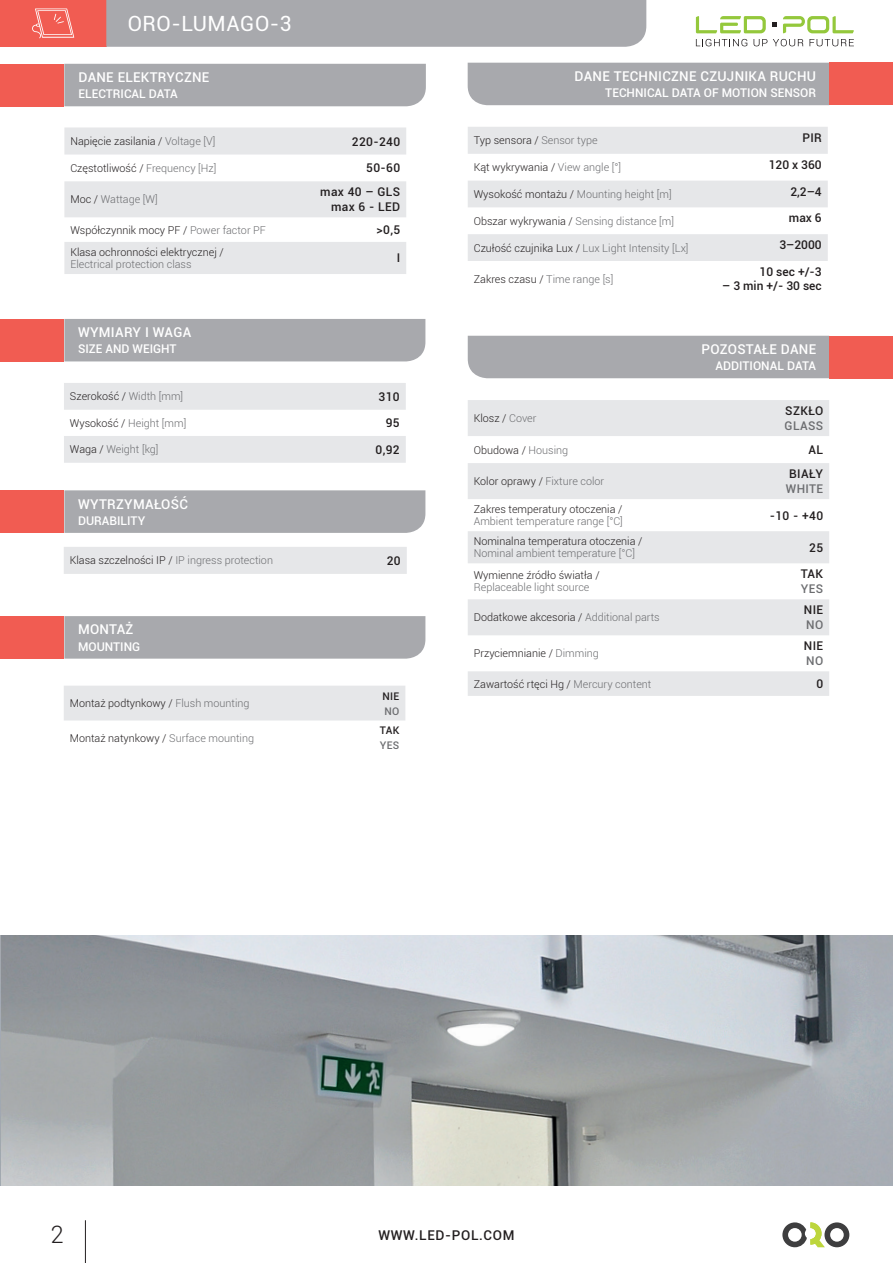
<style>
.page{position:relative;width:893px;height:1263px;background:#fff}
.page>*{position:absolute;margin:0;border:0;box-sizing:border-box;transform-origin:0 0}
.t1{font:300 24px "Roboto";color:#231f20}
.t2{font:21px "Roboto";letter-spacing:.025em;color:#fff}
.t3{font:500 13.5px "Roboto";letter-spacing:.02em;color:#fff}
.t4{font:500 13.5px "Roboto";letter-spacing:.05em;color:#231f20}
.t5{font:500 12px/15px "Roboto";letter-spacing:.03em;color:#231f20;text-align:right}
.t6{font:500 12px "Roboto";color:#fff}
.t7{font:500 12px "Roboto";letter-spacing:.03em;color:#6c6d70}
.t8{font:300 10.8px "Roboto";color:#231f20}
.t9{font:300 10.8px "Roboto";color:#6c6d70}
.t10{font:500 10.5px "Roboto";letter-spacing:.03em;color:#231f20}
.t11{font:500 10.5px "Roboto";color:#6c6d70}
.s1{color:#6c6d70}
.s2{color:#231f20}
</style>
<div class="page">
<div style="left:0;top:0;width:106px;height:47px;background:#f15c52"></div>
<svg style="left:32px;top:9px;width:42px;height:29px"></svg>
<img style="left:0;top:935px;width:893px;height:250px">
<div style="left:106px;top:0;width:540px;height:47px;background:#a8a9ad"></div>
<svg style="left:696px;top:16px;width:158px;height:30px"></svg>
<hr style="left:85px;top:1220px;width:1px;height:43px;background:#231f20">
<svg style="left:782px;top:1222px;width:67px;height:25px"></svg>
<svg style="left:64px;top:127px;width:342px;height:147px;fill:#e6e7e9"></svg>
<div style="left:64px;top:64px;width:362px;height:42px;background:#a8a9ad"></div>
<div style="left:1px;top:64px;width:63px;height:42px;background:#f15c52"></div>
<svg style="left:64px;top:383px;width:342px;height:80px"></svg>
<div style="left:64px;top:319px;width:361px;height:42px;background:#a8a9ad"></div>
<div style="left:64px;top:490px;width:361px;height:43px;background:#a8a9ad"></div>
<div style="left:64px;top:616px;width:361px;height:43px;background:#a8a9ad"></div>
<div style="left:1px;top:319px;width:63px;height:42px;background:#f15c52"></div>
<div style="left:1px;top:490px;width:63px;height:43px;background:#f15c52"></div>
<div style="left:1px;top:616px;width:63px;height:43px;background:#f15c52"></div>
<div style="left:64px;top:547px;width:343px;height:27px;background:#e6e7e9"></div>
<svg style="left:468px;top:400px;width:361px;height:296px;fill:#e6e7e9"></svg>
<div style="left:468px;top:336px;width:361px;height:42px;background:#a8a9ad"></div>
<div style="left:829px;top:336px;width:64px;height:42px;background:#f15c52"></div>
<div style="left:64px;top:686px;width:341px;height:34px;background:#e6e7e9"></div>
<svg style="left:468px;top:127px;width:360px;height:134px;fill:#e6e7e9"></svg>
<div style="left:468px;top:63px;width:361px;height:42px;background:#a8a9ad"></div>
<div style="left:829px;top:63px;width:64px;height:42px;background:#f15c52"></div>
<h2 class="t2" style="left:128px;top:9px;width:165px">ORO-LUMAGO-3</h2>
<p class="t3" style="left:78px;top:68px;width:132px">DANE ELEKTRYCZNE</p>
<p class="t6" style="left:78px;top:85px;width:101px">ELECTRICAL DATA</p>
<p class="t8" style="left:70px;top:134px;width:147px">Napięcie zasilania / <span class="s1">Voltage [V]</span></p>
<p class="t5" style="left:352px;top:133px;width:50px">220-240</p>
<p class="t8" style="left:70px;top:161px;width:147px">Częstotliwość / <span class="s1">Frequency [Hz]</span></p>
<p class="t5" style="left:366px;top:160px;width:36px">50-60</p>
<p class="t9" style="left:70px;top:192px;width:89px"><span class="s2">Moc /</span> Wattage [W]</p>
<p class="t5" style="left:320px;top:184px;width:81px">max 40 – GLS max 6 - LED</p>
<p class="t8" style="left:70px;top:222px;width:197px">Współczynnik mocy PF / <span class="s1">Power factor PF</span></p>
<p class="t5" style="left:377px;top:222px;width:25px">&gt;0,5</p>
<p class="t8" style="left:70px;top:245px;width:155px">Klasa ochronności elektrycznej /</p>
<p class="t9" style="left:70px;top:257px;width:123px">Electrical protection class</p>
<p class="t5" style="left:397px;top:250px;width:5px">I</p>
<p class="t3" style="left:78px;top:323px;width:115px">WYMIARY I WAGA</p>
<p class="t6" style="left:78px;top:341px;width:100px">SIZE AND WEIGHT</p>
<p class="t8" style="left:70px;top:389px;width:115px">Szerokość / <span class="s1">Width [mm]</span></p>
<p class="t5" style="left:379px;top:389px;width:23px">310</p>
<p class="t9" style="left:70px;top:416px;width:118px"><span class="s2">Wysokość /</span> Height [mm]</p>
<p class="t5" style="left:386px;top:415px;width:15px">95</p>
<p class="t9" style="left:70px;top:442px;width:90px"><span class="s2">Waga /</span> Weight [kg]</p>
<p class="t5" style="left:376px;top:442px;width:26px">0,92</p>
<p class="t3" style="left:78px;top:494px;width:111px">WYTRZYMAŁOŚĆ</p>
<p class="t6" style="left:78px;top:512px;width:69px">DURABILITY</p>
<p class="t8" style="left:70px;top:553px;width:205px">Klasa szczelności IP / <span class="s1">IP ingress protection</span></p>
<p class="t5" style="left:387px;top:553px;width:15px">20</p>
<p class="t3" style="left:78px;top:620px;width:57px">MONTAŻ</p>
<p class="t6" style="left:78px;top:638px;width:64px">MOUNTING</p>
<p class="t8" style="left:70px;top:696px;width:181px">Montaż podtynkowy / <span class="s1">Flush mounting</span></p>
<p class="t8" style="left:70px;top:731px;width:186px">Montaż natynkowy / <span class="s1">Surface mounting</span></p>
<p class="t10" style="left:382px;top:688px;width:18px">NIE</p>
<p class="t11" style="left:384px;top:703px;width:16px">NO</p>
<p class="t10" style="left:380px;top:723px;width:21px">TAK</p>
<p class="t11" style="left:380px;top:738px;width:21px">YES</p>
<p class="t3" style="left:575px;top:67px;width:243px">DANE TECHNICZNE CZUJNIKA RUCHU</p>
<p class="t6" style="left:605px;top:85px;width:212px">TECHNICAL DATA OF MOTION SENSOR</p>
<p class="t8" style="left:474px;top:133px;width:125px">Typ sensora / <span class="s1">Sensor type</span></p>
<p class="t5" style="left:802px;top:130px;width:21px">PIR</p>
<p class="t8" style="left:474px;top:160px;width:149px">Kąt wykrywania / <span class="s1">View angle [°]</span></p>
<p class="t5" style="left:769px;top:157px;width:54px">120 x 360</p>
<p class="t9" style="left:474px;top:187px;width:199px"><span class="s2">Wysokość montażu /</span> Mounting height [m]</p>
<p class="t5" style="left:790px;top:183px;width:33px">2,2–4</p>
<p class="t9" style="left:474px;top:214px;width:202px"><span class="s2">Obszar wykrywania /</span> Sensing distance [m]</p>
<p class="t5" style="left:789px;top:210px;width:34px">max 6</p>
<p class="t9" style="left:474px;top:240px;width:216px"><span class="s2">Czułość czujnika Lux /</span> Lux Light Intensity [Lx]</p>
<p class="t5" style="left:779px;top:237px;width:44px">3–2000</p>
<p class="t8" style="left:474px;top:271px;width:141px">Zakres czasu / <span class="s1">Time range [s]</span></p>
<p class="t5" style="left:760px;top:264px;width:64px">10 sec +/-3</p>
<p class="t5" style="left:722px;top:278px;width:101px">– 3 min +/- 30 sec</p>
<p class="t8" style="left:474px;top:411px;width:64px">Klosz / <span class="s1">Cover</span></p>
<p class="t3" style="left:702px;top:340px;width:116px">POZOSTAŁE DANE</p>
<p class="t6" style="left:716px;top:358px;width:102px">ADDITIONAL DATA</p>
<p class="t5" style="left:785px;top:403px;width:39px">SZKŁO</p>
<p class="t7" style="left:785px;top:417px;width:40px">GLASS</p>
<p class="t8" style="left:474px;top:442px;width:96px">Obudowa / <span class="s1">Housing</span></p>
<p class="t5" style="left:809px;top:442px;width:16px">AL</p>
<p class="t8" style="left:474px;top:474px;width:132px">Kolor oprawy / <span class="s1">Fixture color</span></p>
<p class="t5" style="left:789px;top:466px;width:36px">BIAŁY</p>
<p class="t7" style="left:786px;top:480px;width:39px">WHITE</p>
<p class="t8" style="left:474px;top:502px;width:150px">Zakres temperatury otoczenia /</p>
<p class="t9" style="left:474px;top:514px;width:151px">Ambient temperature range [°C]</p>
<p class="t8" style="left:474px;top:534px;width:170px">Nominalna temperatura otoczenia /</p>
<p class="t9" style="left:474px;top:546px;width:163px">Nominal ambient temperature [°C]</p>
<p class="t8" style="left:474px;top:568px;width:127px">Wymienne źródło światła /</p>
<p class="t9" style="left:474px;top:580px;width:117px">Replaceable light source</p>
<p class="t8" style="left:474px;top:610px;width:187px">Dodatkowe akcesoria / <span class="s1">Additional parts</span></p>
<p class="t8" style="left:474px;top:646px;width:127px">Przyciemnianie / <span class="s1">Dimming</span></p>
<p class="t5" style="left:770px;top:507px;width:55px">-10 - +40</p>
<p class="t5" style="left:809px;top:539px;width:15px">25</p>
<p class="t5" style="left:801px;top:566px;width:24px">TAK</p>
<p class="t7" style="left:801px;top:581px;width:24px">YES</p>
<p class="t5" style="left:804px;top:602px;width:21px">NIE</p>
<p class="t7" style="left:806px;top:617px;width:19px">NO</p>
<p class="t5" style="left:804px;top:638px;width:21px">NIE</p>
<p class="t7" style="left:806px;top:653px;width:19px">NO</p>
<p class="t8" style="left:474px;top:676px;width:179px">Zawartość rtęci Hg / <span class="s1">Mercury content</span></p>
<p class="t5" style="left:816px;top:676px;width:8px">0</p>
<h1 class="t1" style="left:50px;top:1218px;width:15px">2</h1>
<p class="t4" style="left:378px;top:1225px;width:138px">WWW.LED-POL.COM</p>
</div>
